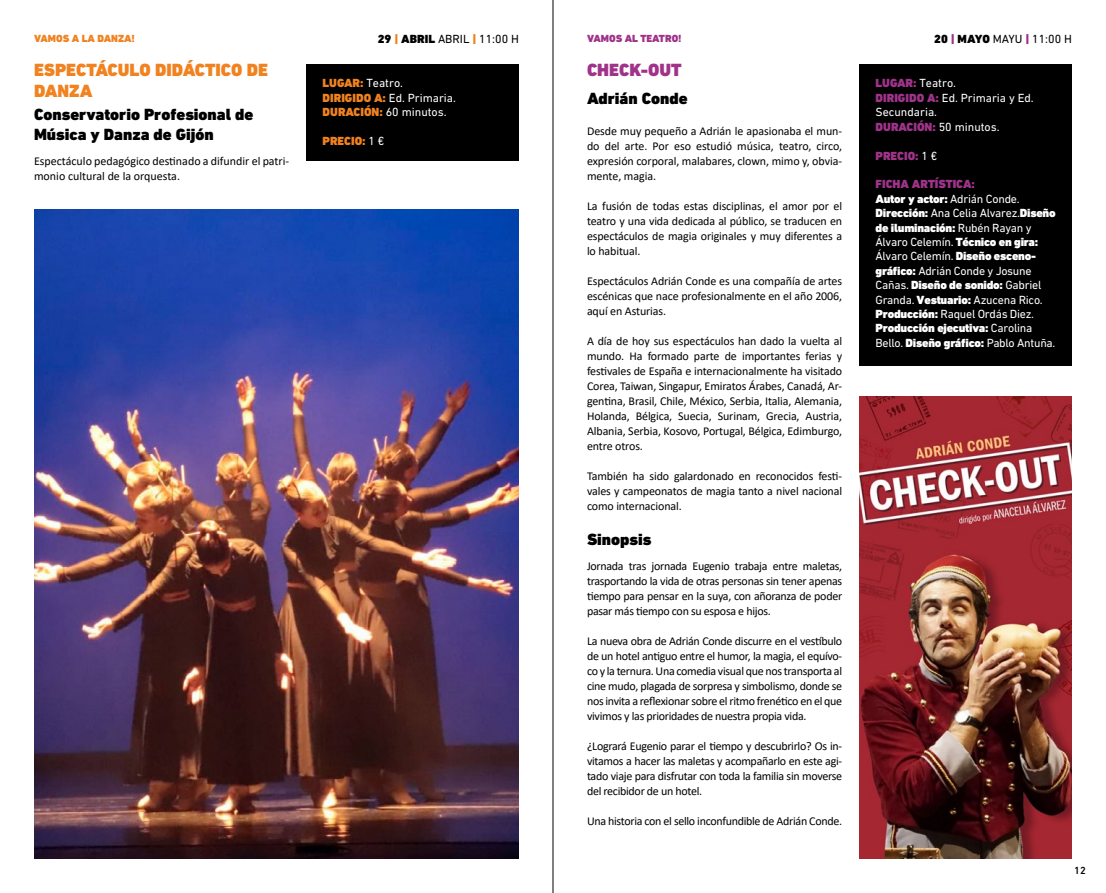
<style>
.page{position:relative;width:1106px;height:893px;background:#fff}
.page>*{position:absolute;margin:0;border:0;box-sizing:border-box;transform-origin:0 0}
.t1{font:900 18px/21.6px "DIN Next W1 G";color:#f08220}
.t2{font:900 18px "DIN Next W1 G";color:#a0328a}
.t3{font:900 16.5px/19.8px "DIN Next W1 G";color:#000}
.t4{font:12px/15px "Calibri";letter-spacing:-.01em;color:#000;text-align:justify}
.t5{font:12px/14.4px "DIN Next W1 G";letter-spacing:-.02em;color:#fff}
.t6{font:12px/14.4px "DIN Next W1 G";color:#fff}
.t7{font:12px "DIN Next W1 G";color:#000}
.t8{font:900 12px "DIN Next W1 G";color:#f08220}
.t9{font:900 12px "DIN Next W1 G";color:#a0338a}
.t10{font:900 10.5px "DIN Next W1 G";color:#f08220}
.t11{font:900 10.5px "DIN Next W1 G";color:#a0328a}
.t12{font:500 10.5px "DIN Next W1 G";color:#000}
.s1{font-weight:900}
.s2{font-weight:900;color:#f08220}
.s3{font-weight:400;color:#fff}
.s4{font-weight:900;color:#a0328a}
.s5{font-weight:900;color:#a0338a}
</style>
<div class="page">
<div style="left:306px;top:64px;width:213px;height:97px;background:#000"></div>
<div style="left:859px;top:64px;width:212px;height:302px;background:#000"></div>
<img style="left:34px;top:210px;width:485px;height:649px">
<img style="left:859px;top:396px;width:212px;height:463px">
<hr style="left:553px;top:0;width:1px;height:893px;background:#000">
<p class="t10" style="left:34px;top:32px;width:102px">VAMOS A LA DANZA!</p>
<h1 class="t1" style="left:34px;top:59px;width:235px">ESPECTÁCULO DIDÁCTICO DE<br>DANZA</h1>
<h2 class="t3" style="left:34px;top:105px;width:221px">Conservatorio Profesional de<br>Música y Danza de Gijón</h2>
<p class="t4" style="left:34px;top:153px;width:257px">Espectáculo pedagógico destinado a difundir el patri&shy;monio cultural de la orquesta.</p>
<p class="t7" style="left:378px;top:32px;width:143px"><span class="s1">29</span> <span class="s2">|</span> <span class="s1">ABRIL</span> ABRIL <span class="s2">|</span> 11:00 H</p>
<p class="t6" style="left:322px;top:76px;width:135px"><span class="s2">LUGAR:</span> Teatro.<br><span class="s2">DIRIGIDO A:</span> Ed. Primaria.<br><span class="s2">DURACIÓN:</span> 60 minutos.</p>
<p class="t8" style="left:322px;top:134px;width:63px">PRECIO: <span class="s3">1 €</span></p>
<p class="t11" style="left:587px;top:32px;width:96px">VAMOS AL TEATRO!</p>
<h1 class="t2" style="left:587px;top:59px;width:96px">CHECK-OUT</h1>
<h2 class="t3" style="left:587px;top:89px;width:102px">Adrián Conde</h2>
<p class="t4" style="left:587px;top:123px;width:257px">Desde muy pequeño a Adrián le apasionaba el mun&shy;do del arte. Por eso estudió música, teatro, circo, expresión corporal, malabares, clown, mimo y, obvia&shy;mente, magia.</p>
<p class="t4" style="left:587px;top:198px;width:257px">La fusión de todas estas disciplinas, el amor por el teatro y una vida dedicada al público, se traducen en espectáculos de magia originales y muy diferentes a lo habitual.</p>
<p class="t4" style="left:587px;top:273px;width:257px">Espectáculos Adrián Conde es una compañía de artes escénicas que nace profesionalmente en el año 2006, aquí en Asturias.</p>
<p class="t4" style="left:587px;top:333px;width:257px">A día de hoy sus espectáculos han dado la vuelta al mundo. Ha formado parte de importantes ferias y festivales de España e internacionalmente ha visitado Corea, Taiwan, Singapur, Emiratos Árabes, Canadá, Ar&shy;gentina, Brasil, Chile, México, Serbia, Italia, Alemania, Holanda, Bélgica, Suecia, Surinam, Grecia, Austria, Albania, Serbia, Kosovo, Portugal, Bélgica, Edimburgo, entre otros.</p>
<p class="t4" style="left:587px;top:468px;width:257px">También ha sido galardonado en reconocidos festi&shy;vales y campeonatos de magia tanto a nivel nacional como internacional.</p>
<h2 class="t3" style="left:587px;top:529px;width:66px">Sinopsis</h2>
<p class="t4" style="left:587px;top:558px;width:257px">Jornada tras jornada Eugenio trabaja entre maletas, trasportando la vida de otras personas sin tener apenas tiempo para pensar en la suya, con añoranza de poder pasar más tiempo con su esposa e hijos.</p>
<p class="t4" style="left:587px;top:633px;width:257px">La nueva obra de Adrián Conde discurre en el vestíbulo de un hotel antiguo entre el humor, la magia, el equívo&shy;co y la ternura. Una comedia visual que nos transporta al cine mudo, plagada de sorpresa y simbolismo, donde se nos invita a reflexionar sobre el ritmo frenético en el que vivimos y las prioridades de nuestra propia vida.</p>
<p class="t4" style="left:587px;top:738px;width:257px">¿Logrará Eugenio parar el tiempo y descubrirlo? Os in&shy;vitamos a hacer las maletas y acompañarlo en este agi&shy;tado viaje para disfrutar con toda la familia sin moverse del recibidor de un hotel.</p>
<p class="t4" style="left:587px;top:813px;width:256px">Una historia con el sello inconfundible de Adrián Conde.</p>
<p class="t7" style="left:934px;top:32px;width:139px"><span class="s1">20</span> <span class="s4">|</span> <span class="s1">MAYO</span> MAYU <span class="s4">|</span> 11:00 H</p>
<p class="t6" style="left:875px;top:76px;width:160px"><span class="s5">LUGAR:</span> Teatro.<br><span class="s5">DIRIGIDO A:</span> Ed. Primaria y Ed.<br>Secundaria.<br><span class="s5">DURACIÓN:</span> 50 minutos.</p>
<p class="t9" style="left:875px;top:148px;width:63px">PRECIO: <span class="s3">1 €</span></p>
<p class="t5" style="left:875px;top:177px;width:182px"><span class="s5">FICHA ARTÍSTICA:<br></span><span class="s1">Autor y actor:</span> Adrián Conde.<br><span class="s1">Dirección:</span> Ana Celia Alvarez.<span class="s1">Diseño de iluminación:</span> Rubén Rayan y<br>Álvaro Celemín. <span class="s1">Técnico en gira:<br></span>Álvaro Celemín. <span class="s1">Diseño esceno&shy;gráfico:</span> Adrián Conde y Josune<br>Cañas. <span class="s1">Diseño de sonido:</span> Gabriel<br>Granda. <span class="s1">Vestuario:</span> Azucena Rico.<br><span class="s1">Producción:</span> Raquel Ordás Diez.<br><span class="s1">Producción ejecutiva:</span> Carolina<br>Bello. <span class="s1">Diseño gráfico:</span> Pablo Antuña.</p>
<p class="t12" style="left:1074px;top:864px;width:13px">12</p>
</div>
